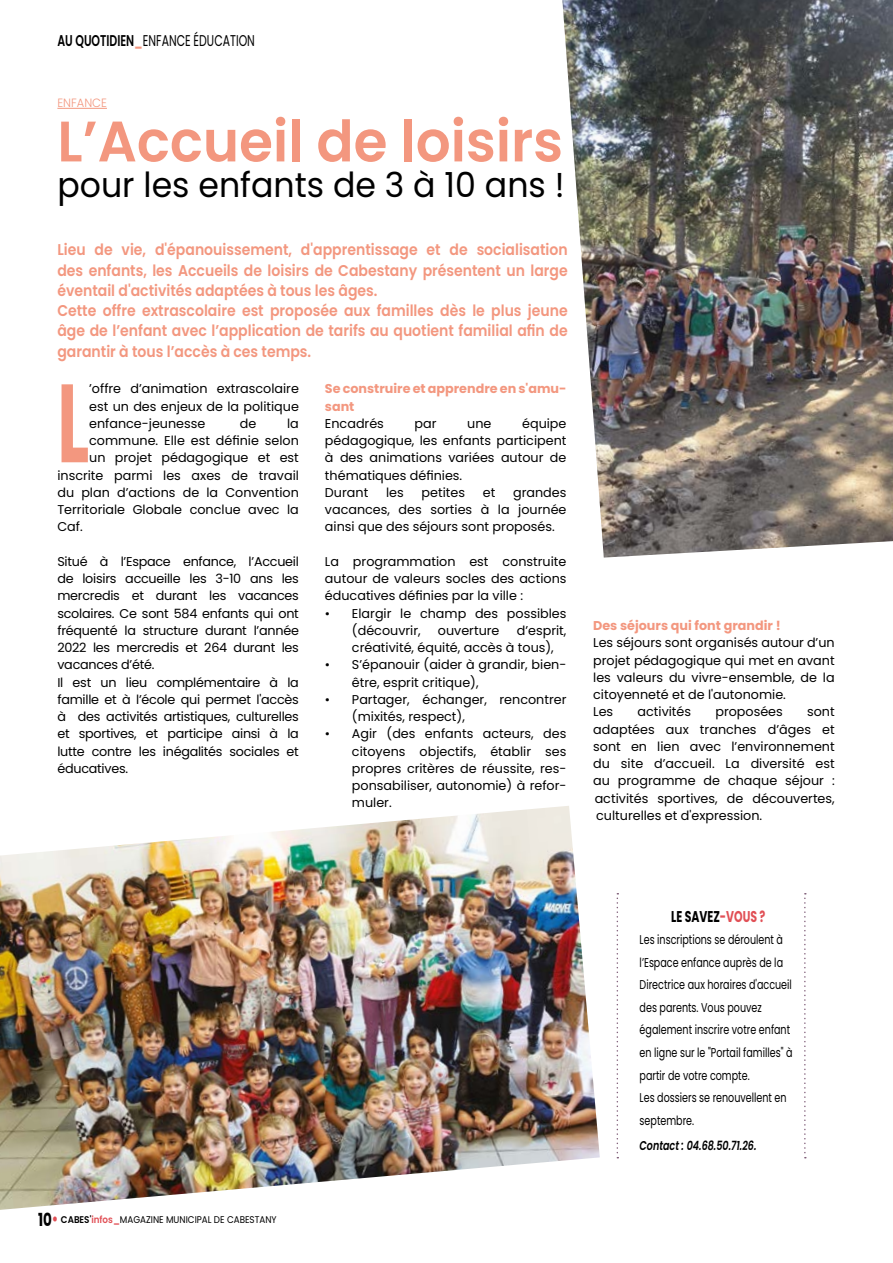
<style>
.page{position:relative;width:893px;height:1263px;background:#fff}
.page>*{position:absolute;margin:0;border:0;box-sizing:border-box;transform-origin:0 0}
.t1{font:700 111px "Poppins";color:#f3977f;scale:.6 1}
.t2{font:600 57px "Poppins";color:#f3977f;scale:.96 1}
.t3{font:34.5px "Poppins";color:#000;scale:.96 1}
.t4{font:600 15.6px/20.2px "Poppins";color:#f3977f;scale:.9 1}
.t5{font:15.6px "Poppins";color:#000;scale:.7 1}
.t6{font:700 15.6px "Poppins";color:#000;scale:.7 1}
.t7{font:12.75px/17.2px "Poppins";color:#000}
.t8{font:12.75px/17.2px "Poppins";letter-spacing:-.02em;color:#000}
.t9{font:12.75px/22.5px "Poppins";color:#000;scale:.75 1}
.t10{font:700 12.75px/17.2px "Poppins";color:#f3977f}
.t11{font:italic 600 12.75px "Poppins";color:#000;scale:.75 1}
.t12{font:300 12px "Poppins";color:#f3977f;scale:.96 1}
.t13{font:9.75px "Poppins";color:#000;scale:.9 1}
.s1{font-weight:600}
.s2{font-weight:600;color:#f3977f}
.s3{font-weight:700;font-size:18px}
.s4{font-weight:600;font-size:18px;color:#e15056}
.s5{font-weight:600;color:#e15056}
.s6{color:#e15056}
</style>
<div class="page">
<img style="left:562px;top:0;width:331px;height:558px">
<img style="left:0;top:806px;width:600px;height:404px">
<hr style="left:57px;top:108px;width:50px;height:1px;background:#f3977f">
<svg style="left:617px;top:893px;width:1px;height:265px"></svg>
<svg style="left:804px;top:893px;width:2px;height:265px"></svg>
<p class="t5" style="left:57px;top:32px;width:284px"><span class="s1">AU QUOTIDIEN</span><span class="s2">_</span>ENFANCE ÉDUCATION</p>
<p class="t12" style="left:57px;top:96px;width:53px">ENFANCE</p>
<h2 class="t2" style="left:57px;top:108px;width:528px">L’Accueil de loisirs</h2>
<h3 class="t3" style="left:57px;top:165px;width:530px">pour les enfants de 3 à 10 ans !</h3>
<p class="t4" style="left:57px;top:240px;width:568px">Lieu de vie, d'épanouissement, d'apprentissage et de socialisation des enfants, les Accueils de loisirs de Cabestany présentent un large éventail d'activités adaptées à tous les âges.<br>Cette offre extrascolaire est proposée aux familles dès le plus jeune âge de l’enfant avec l’application de tarifs au quotient familial afin de garantir à tous l’accès à ces temps.</p>
<h1 class="t1" style="left:57px;top:359px;width:54px">L</h1>
<p class="t7" style="left:89px;top:380px;width:211px;text-align:justify">’offre d’animation extrascolaire est un des enjeux de la politique enfance-jeunesse</p>
<p class="t7" style="left:240px;top:415px;width:18px">de</p>
<p class="t7" style="left:287px;top:415px;width:13px">la</p>
<p class="t7" style="left:89px;top:432px;width:211px">commune. Elle est définie selon</p>
<p class="t7" style="left:89px;top:449px;width:211px">un projet pédagogique et est</p>
<p class="t7" style="left:57px;top:466px;width:243px">inscrite parmi les axes de travail</p>
<p class="t7" style="left:57px;top:484px;width:243px">du plan d’actions de la Convention</p>
<p class="t7" style="left:57px;top:501px;width:243px">Territoriale Globale conclue avec la</p>
<p class="t7" style="left:57px;top:518px;width:27px">Caf.</p>
<p class="t8" style="left:57px;top:553px;width:243px">Situé à l’Espace enfance, l’Accueil de loisirs accueille les 3-10 ans les mercredis et durant les vacances scolaires. Ce sont 584 enfants qui ont fréquenté la structure durant l’année 2022 les mercredis et 264 durant les vacances d’été.<br>Il est un lieu complémentaire à la famille et à l’école qui permet l'accès à des activités artistiques, culturelles et sportives, et participe ainsi à la lutte contre les inégalités sociales et éducatives.</p>
<p class="t10" style="left:325px;top:380px;width:243px">Se construire et apprendre en s'amu&shy;sant</p>
<p class="t7" style="left:325px;top:415px;width:60px">Encadrés</p>
<p class="t7" style="left:415px;top:415px;width:23px">par</p>
<p class="t7" style="left:467px;top:415px;width:26px">une</p>
<p class="t7" style="left:325px;top:415px;width:243px;text-indent:197px">équipe pédagogique, les enfants participent à des animations variées autour de thématiques définies.<br>Durant</p>
<p class="t7" style="left:386px;top:484px;width:19px">les</p>
<p class="t7" style="left:422px;top:484px;width:45px">petites</p>
<p class="t7" style="left:483px;top:484px;width:14px">et</p>
<p class="t7" style="left:325px;top:484px;width:243px;text-align:justify;text-indent:188px">grandes vacances, des sorties à la journée ainsi que des séjours sont proposés.</p>
<p class="t7" style="left:325px;top:553px;width:243px;text-align:justify">La programmation est construite autour de valeurs socles des actions éducatives définies par la ville :</p>
<p class="t7" style="left:352px;top:604px;width:216px;text-indent:-27px">• Elargir le champ des possibles (découvrir,</p>
<p class="t7" style="left:352px;top:622px;width:216px;text-indent:165px">d’esprit, créativité, équité, accès à tous),</p>
<p class="t7" style="left:352px;top:656px;width:216px;text-indent:-27px">• S’épanouir (aider à grandir, bien&shy;être, esprit critique),</p>
<p class="t7" style="left:352px;top:691px;width:216px;text-indent:-27px">• Partager, échanger, rencontrer (mixités, respect),</p>
<p class="t7" style="left:352px;top:725px;width:216px;text-align:justify;text-indent:-27px">• Agir (des enfants acteurs, des citoyens objectifs, établir ses propres critères de réussite, res&shy;ponsabiliser, autonomie) à refor&shy;muler.</p>
<p class="t7" style="left:438px;top:622px;width:63px">ouverture</p>
<p class="t10" style="left:593px;top:617px;width:189px">Des séjours qui font grandir !</p>
<p class="t7" style="left:593px;top:634px;width:243px">Les séjours sont organisés autour d’un projet pédagogique qui met en avant les valeurs du vivre-ensemble, de la citoyenneté et de l'autonomie.<br>Les</p>
<p class="t7" style="left:637px;top:703px;width:55px">activités</p>
<p class="t7" style="left:715px;top:703px;width:69px">proposées</p>
<p class="t7" style="left:593px;top:703px;width:243px;text-align:justify;text-indent:214px">sont adaptées aux tranches d’âges et sont en lien avec l’environnement du site d’accueil. La diversité est au programme de chaque séjour : activités sportives, de découvertes, culturelles et d'expression.</p>
<p class="t13" style="left:38px;top:1214px;width:267px"><span class="s3">10</span><span class="s4">•</span> <span class="s1">CABES'</span><span class="s5">infos_</span>MAGAZINE MUNICIPAL DE CABESTANY</p>
<p class="t6" style="left:671px;top:907px;width:136px">LE SAVEZ<span class="s6">-VOUS ?</span></p>
<p class="t9" style="left:640px;top:929px;width:205px">Les inscriptions se déroulent à l’Espace enfance auprès de la<br>Directrice aux horaires d'accueil des parents. Vous pouvez également inscrire votre enfant en ligne sur le "Portail familles" à partir de votre compte.<br>Les dossiers se renouvellent en septembre.</p>
<p class="t11" style="left:640px;top:1138px;width:157px">Contact : 04.68.50.71.26.</p>
</div>
